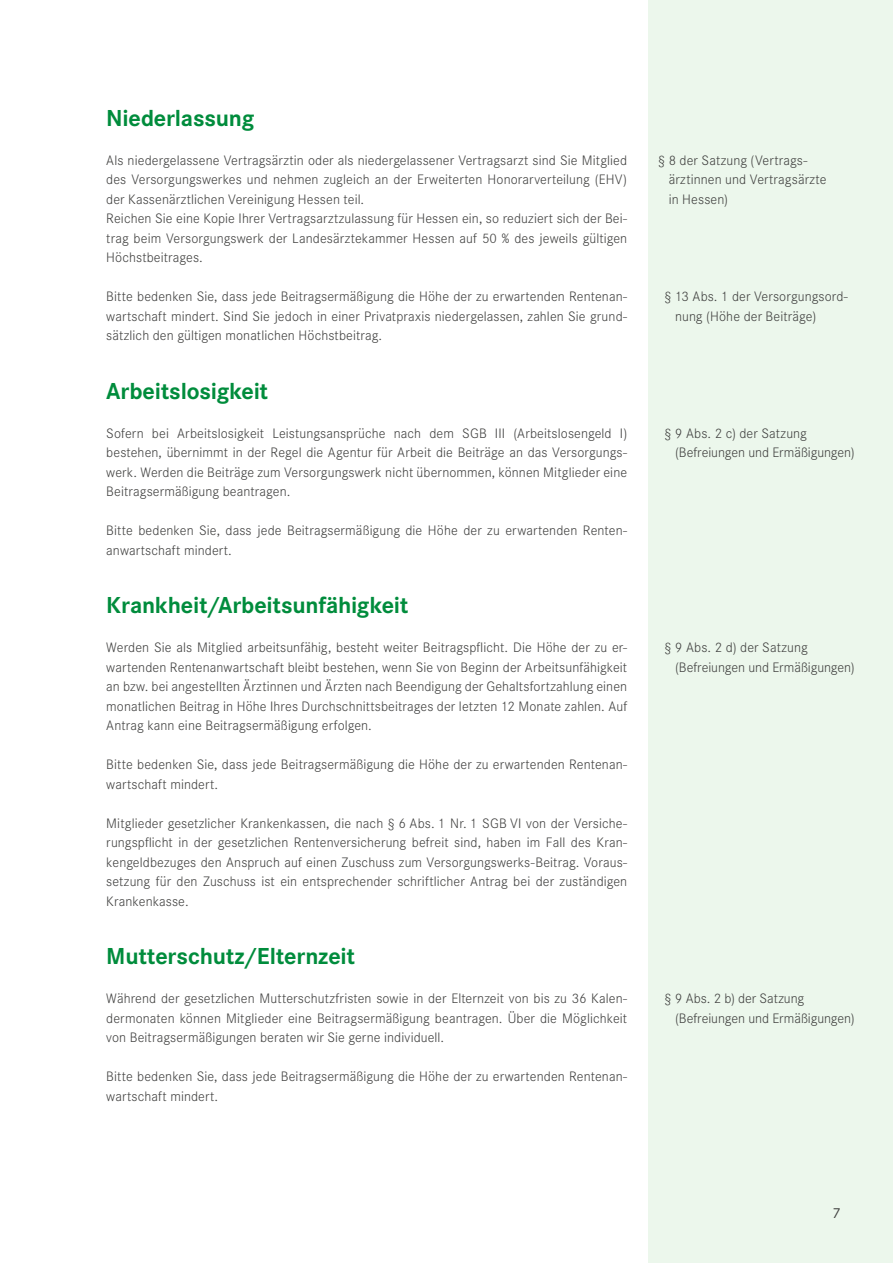
<style>
.page{position:relative;width:893px;height:1263px;background:#fff}
.page>*{position:absolute;margin:0;border:0;box-sizing:border-box;transform-origin:0 0}
.t1{font:700 24px "Corporate S";letter-spacing:-.01em;color:#008c3c}
.t2{font:15px "Corporate S";color:#40403f}
.t3{font:300 14.25px/19.5px "Corporate S";letter-spacing:.005em;color:#40403f}
</style>
<div class="page">
<div style="left:648px;top:0;width:245px;height:1263px;background:#ecf7ec"></div>
<h1 class="t1" style="left:106px;top:104px;width:150px">Niederlassung</h1>
<p class="t3" style="left:106px;top:151px;width:522px">Als niedergelassene Vertragsärztin oder als niedergelassener Vertragsarzt sind Sie Mitglied des Versorgungswerkes und nehmen zugleich an der Erweiterten Honorarverteilung (EHV) der Kassenärztlichen Vereinigung Hessen teil.<br>Reichen Sie eine Kopie Ihrer Vertragsarztzulassung für Hessen ein, so reduziert sich der Bei&shy;trag beim Versorgungswerk der Landesärztekammer Hessen auf 50 % des jeweils gültigen Höchstbeitrages.</p>
<p class="t3" style="left:106px;top:287px;width:522px;text-align:justify">Bitte bedenken Sie, dass jede Beitragsermäßigung die Höhe der zu erwartenden Rentenan&shy;wartschaft mindert. Sind Sie jedoch in einer Privatpraxis niedergelassen, zahlen Sie grund&shy;sätzlich den gültigen monatlichen Höchstbeitrag.</p>
<h1 class="t1" style="left:106px;top:377px;width:163px">Arbeitslosigkeit</h1>
<p class="t3" style="left:106px;top:424px;width:522px;text-align:justify">Sofern bei Arbeitslosigkeit Leistungsansprüche nach dem SGB III (Arbeitslosengeld I) bestehen, übernimmt in der Regel die Agentur für Arbeit die Beiträge an das Versorgungs&shy;werk. Werden die Beiträge zum Versorgungswerk nicht übernommen, können Mitglieder eine Beitragsermäßigung beantragen.</p>
<p class="t3" style="left:106px;top:521px;width:522px">Bitte bedenken Sie, dass jede Beitragsermäßigung die Höhe der zu erwartenden Renten&shy;anwartschaft mindert.</p>
<h1 class="t1" style="left:106px;top:592px;width:304px">Krankheit/Arbeitsunfähigkeit</h1>
<p class="t3" style="left:106px;top:638px;width:522px;text-align:justify">Werden Sie als Mitglied arbeitsunfähig, besteht weiter Beitragspflicht. Die Höhe der zu er&shy;wartenden Rentenanwartschaft bleibt bestehen, wenn Sie von Beginn der Arbeitsunfähigkeit an bzw. bei angestellten Ärztinnen und Ärzten nach Beendigung der Gehaltsfortzahlung einen monatlichen Beitrag in Höhe Ihres Durchschnittsbeitrages der letzten 12 Monate zahlen. Auf Antrag kann eine Beitragsermäßigung erfolgen.</p>
<p class="t3" style="left:106px;top:755px;width:522px">Bitte bedenken Sie, dass jede Beitragsermäßigung die Höhe der zu erwartenden Rentenan&shy;wartschaft mindert.</p>
<p class="t3" style="left:106px;top:814px;width:522px;text-align:justify">Mitglieder gesetzlicher Krankenkassen, die nach § 6 Abs. 1 Nr. 1 SGB VI von der Versiche&shy;rungspflicht in der gesetzlichen Rentenversicherung befreit sind, haben im Fall des Kran&shy;kengeldbezuges den Anspruch auf einen Zuschuss zum Versorgungswerks-Beitrag. Voraus&shy;setzung für den Zuschuss ist ein entsprechender schriftlicher Antrag bei der zuständigen Krankenkasse.</p>
<h1 class="t1" style="left:106px;top:943px;width:250px">Mutterschutz/Elternzeit</h1>
<p class="t3" style="left:106px;top:989px;width:522px;text-align:justify">Während der gesetzlichen Mutterschutzfristen sowie in der Elternzeit von bis zu 36 Kalen&shy;dermonaten können Mitglieder eine Beitragsermäßigung beantragen. Über die Möglichkeit von Beitragsermäßigungen beraten wir Sie gerne individuell.</p>
<p class="t3" style="left:106px;top:1067px;width:522px">Bitte bedenken Sie, dass jede Beitragsermäßigung die Höhe der zu erwartenden Rentenan&shy;wartschaft mindert.</p>
<p class="t3" style="left:669px;top:151px;width:159px;text-indent:-11px">§ 8 der Satzung (Vertrags&shy;ärztinnen und Vertragsärzte in Hessen)</p>
<p class="t3" style="left:675px;top:287px;width:174px;text-indent:-11px">§ 13 Abs. 1 der Versorgungsord&shy;nung (Höhe der Beiträge)</p>
<p class="t3" style="left:675px;top:424px;width:181px;text-indent:-11px">§ 9 Abs. 2 c) der Satzung (Befreiungen und Ermäßigungen)</p>
<p class="t3" style="left:675px;top:638px;width:181px;text-indent:-11px">§ 9 Abs. 2 d) der Satzung (Befreiungen und Ermäßigungen)</p>
<p class="t3" style="left:675px;top:989px;width:181px;text-indent:-11px">§ 9 Abs. 2 b) der Satzung (Befreiungen und Ermäßigungen)</p>
<p class="t2" style="left:833px;top:1205px;width:9px">7</p>
</div>
